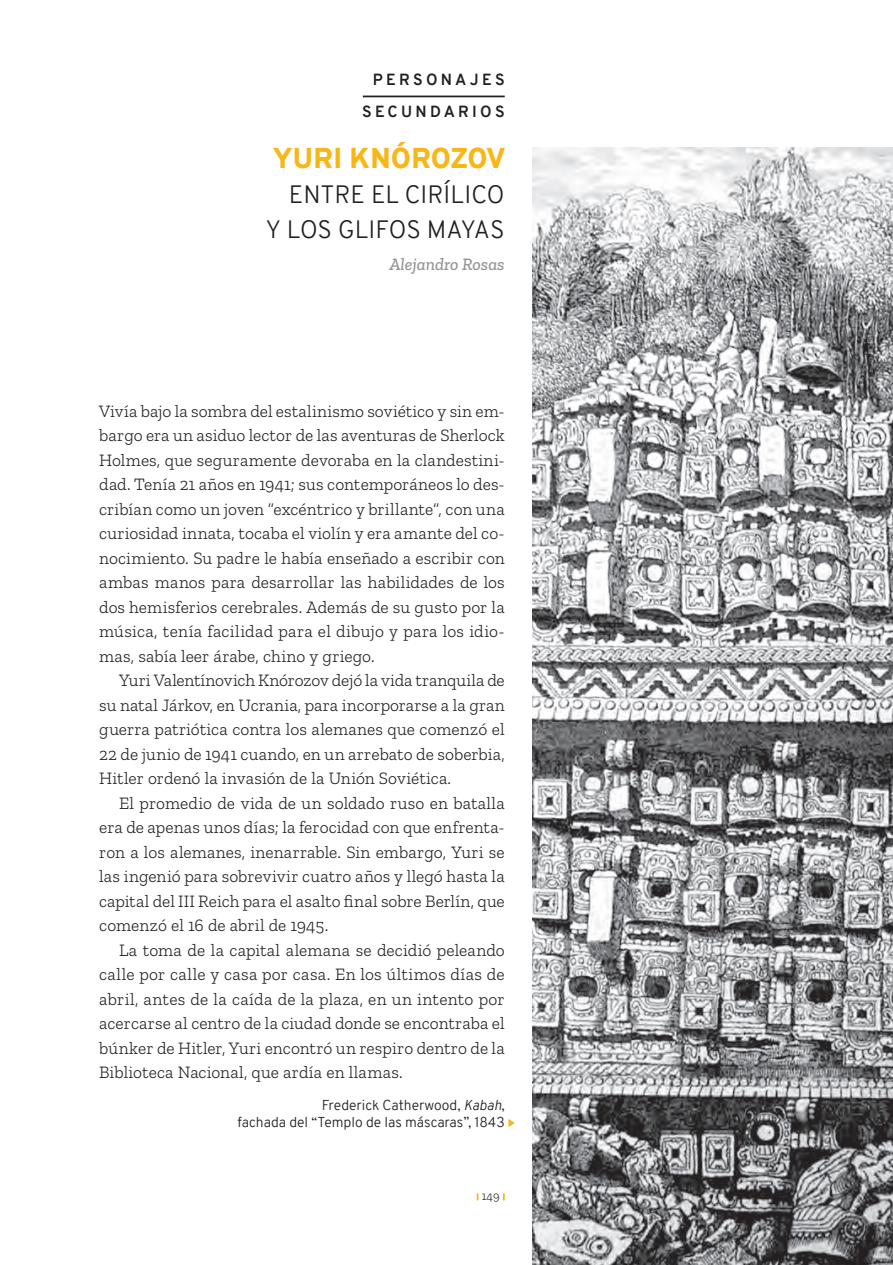
<style>
.page{position:relative;width:893px;height:1265px;background:#fff}
.page>*{position:absolute;margin:0;border:0;box-sizing:border-box;transform-origin:0 0}
.t1{font:900 28px "Overpass";letter-spacing:.01em;color:#f8b617}
.t2{font:300 24.5px/35px "Overpass";letter-spacing:-.005em;color:#231f20;text-align:right}
.t3{font:300 17.5px/24.5px "Zilla Slab";letter-spacing:.005em;color:#231f20;text-align:justify}
.t4{font:italic 500 17.5px "Zilla Slab";color:#939598}
.t5{font:700 15.75px/31.5px "Overpass";letter-spacing:.21em;color:#231f20;text-align:right}
.t6{font:300 14px/16.8px "Overpass";color:#231f20;text-align:right}
.t7{font:300 12.25px "Zilla Slab";color:#231f20}
.s1{font-style:italic}
</style>
<div class="page">
<svg style="left:503px;top:1193px;width:2px;height:7px"></svg>
<hr style="left:363px;top:96px;width:142px;height:1px;background:#231f20">
<img style="left:533px;top:147px;width:360px;height:1118px">
<svg style="left:508px;top:1119px;width:7px;height:8px"></svg>
<p class="t5" style="left:362px;top:64px;width:144px">PERSONAJES<br>SECUNDARIOS</p>
<h1 class="t1" style="left:273px;top:138px;width:234px">YURI KNÓROZOV</h1>
<h2 class="t2" style="left:266px;top:177px;width:240px">ENTRE EL CIRÍLICO<br>Y LOS GLIFOS MAYAS</h2>
<p class="t4" style="left:389px;top:254px;width:117px">Alejandro Rosas</p>
<p class="t3" style="left:99px;top:399px;width:407px">Vivía bajo la sombra del estalinismo soviético y sin em&shy;bargo era un asiduo lector de las aventuras de Sherlock Holmes, que seguramente devoraba en la clandestini&shy;dad. Tenía 21 años en 1941; sus contemporáneos lo des&shy;cribían como un joven “excéntrico y brillante”, con una curiosidad innata, tocaba el violín y era amante del co&shy;nocimiento. Su padre le había enseñado a escribir con ambas manos para desarrollar las habilidades de los dos hemisferios cerebrales. Además de su gusto por la música, tenía facilidad para el dibujo y para los idio&shy;mas, sabía leer árabe, chino y griego.</p>
<p class="t3" style="left:99px;top:668px;width:407px;text-indent:20px">Yuri Valentínovich Knórozov dejó la vida tranquila de su natal Járkov, en Ucrania, para incorporarse a la gran guerra patriótica contra los alemanes que comenzó el 22 de junio de 1941 cuando, en un arrebato de soberbia, Hitler ordenó la invasión de la Unión Soviética.</p>
<p class="t3" style="left:99px;top:791px;width:407px;text-indent:20px">El promedio de vida de un soldado ruso en batalla era de apenas unos días; la ferocidad con que enfrenta&shy;ron a los alemanes, inenarrable. Sin embargo, Yuri se las ingenió para sobrevivir cuatro años y llegó hasta la capital del III Reich para el asalto final sobre Berlín, que comenzó el 16 de abril de 1945.</p>
<p class="t3" style="left:99px;top:938px;width:407px;text-indent:20px">La toma de la capital alemana se decidió peleando calle por calle y casa por casa. En los últimos días de abril, antes de la caída de la plaza, en un intento por acercarse al centro de la ciudad donde se encontraba el búnker de Hitler, Yuri encontró un respiro dentro de la Biblioteca Nacional, que ardía en llamas.</p>
<p class="t6" style="left:237px;top:1097px;width:269px">Frederick Catherwood, <span class="s1">Kabah</span>,<br>fachada del “Templo de las máscaras”, 1843</p>
<p class="t7" style="left:482px;top:1190px;width:19px">149</p>
</div>
